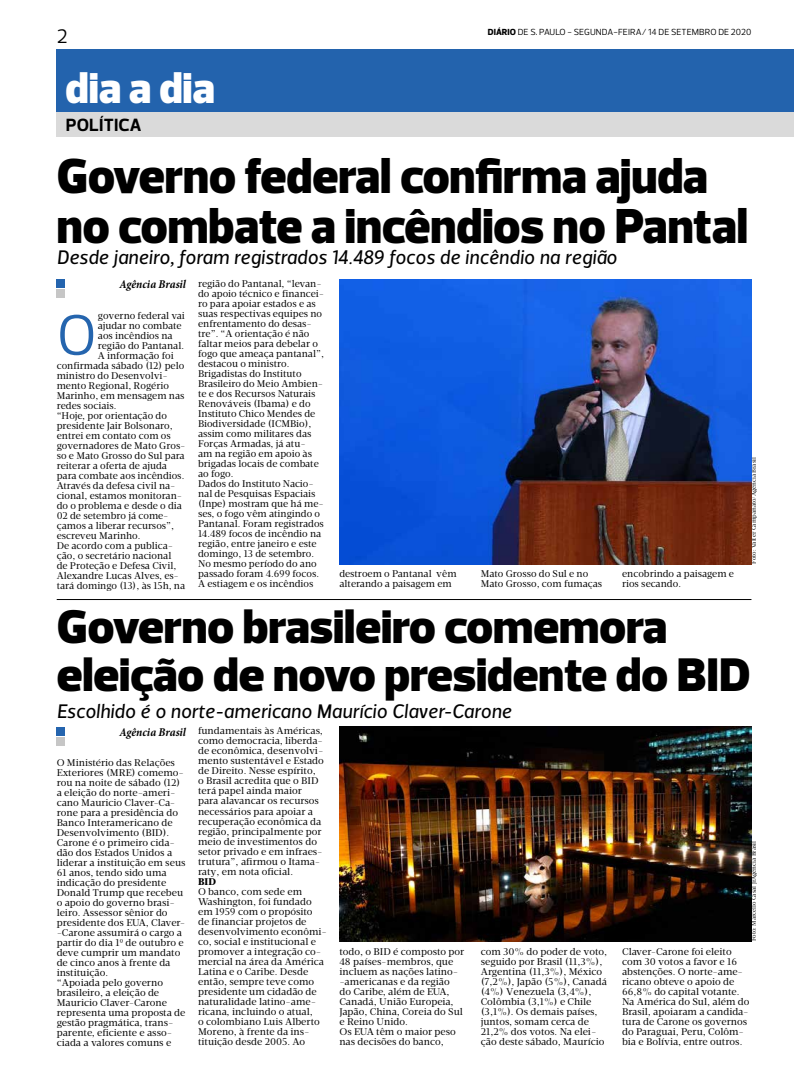
<style>
.page{position:relative;width:794px;height:1078px;background:#fff}
.page>*{position:absolute;margin:0;border:0;box-sizing:border-box;transform-origin:0 0}
.t1{font:58px "Prelo";color:#2565ae}
.t2{font:900 50px/50px "Prelo";color:#000}
.t3{font:900 48px/48px "Prelo";color:#000}
.t4{font:900 44px "Prelo";color:#fff}
.t5{font:italic 20px "Velino Sans";color:#000}
.t6{font:20px "Prelo";color:#000}
.t7{font:700 18px "Prelo";letter-spacing:.015em;color:#000}
.t8{font:italic 700 condensed 12px "Minion Pro";color:#000}
.t9{font:10px/10px "Velino Text";color:#000}
.t10{font:900 10px "Velino Text";color:#000}
.t11{font:9px "Prelo";letter-spacing:.01em;color:#000}
.t12{font:6px "Velino Text";color:#000}
.s1{font-weight:800}
</style>
<div class="page">
<div style="left:57px;top:50px;width:737px;height:62px;background:#2363ad"></div>
<div style="left:57px;top:112px;width:737px;height:25px;background:#dadada"></div>
<div style="left:57px;top:289px;width:8px;height:9px;background:#c6c6c6"></div>
<div style="left:57px;top:279px;width:8px;height:8px;background:#2464ae"></div>
<hr style="left:57px;top:599px;width:694px;height:1px;background:#000">
<div style="left:57px;top:737px;width:8px;height:8px;background:#c6c6c6"></div>
<div style="left:57px;top:726px;width:8px;height:9px;background:#2464ae"></div>
<img style="left:339px;top:726px;width:412px;height:214px">
<img style="left:339px;top:279px;width:412px;height:285px">
<h3 class="t6" style="left:57px;top:24px;width:12px">2</h3>
<h3 class="t4" style="left:66px;top:61px;width:151px">dia a dia</h3>
<p class="t11" style="left:488px;top:27px;width:265px"><span class="s1">DIÁRIO</span> DE S. PAULO - SEGUNDA-FEIRA/ 14 DE SETEMBRO DE 2020</p>
<h3 class="t7" style="left:66px;top:114px;width:77px">POLÍTICA</h3>
<h2 class="t2" style="left:57px;top:151px;width:693px">Governo federal confirma ajuda no combate a incêndios no Pantal</h2>
<p class="t8" style="left:119px;top:276px;width:68px">Agência Brasil</p>
<h1 class="t1" style="left:57px;top:299px;width:42px">O</h1>
<p class="t9" style="left:98px;top:310px;width:89px">governo federal vai</p>
<h3 class="t5" style="left:57px;top:245px;width:562px">Desde janeiro, foram registrados 14.489 focos de incêndio na região</h3>
<p class="t9" style="left:198px;top:278px;width:128px">região do Pantanal, “levan&shy;do apoio técnico e financei&shy;ro para apoiar estados e as suas respectivas equipes no enfrentamento do desas&shy;tre”. “A orientação é não faltar meios para debelar o fogo que ameaça pantanal”, destacou o ministro.<br>Brigadistas do Instituto<br>Brasileiro do Meio Ambien&shy;te e dos Recursos Naturais<br>Renováveis (Ibama) e do<br>Instituto Chico Mendes de<br>Biodiversidade (ICMBio), assim como militares das<br>Forças Armadas, já atu-<br>am na região em apoio às brigadas locais de combate ao fogo.<br>Dados do Instituto Nacio&shy;nal de Pesquisas Espaciais (Inpe) mostram que há me&shy;ses, o fogo vêm atingindo o<br>Pantanal. Foram registrados<br>14.489 focos de incêndio na região, entre janeiro e este domingo, 13 de setembro.<br>No mesmo período do ano passado foram 4.699 focos.<br>A estiagem e os incêndios</p>
<p class="t9" style="left:98px;top:320px;width:85px">ajudar no combate</p>
<p class="t9" style="left:98px;top:330px;width:76px">aos incêndios na</p>
<p class="t9" style="left:98px;top:340px;width:88px">região do Pantanal.</p>
<p class="t9" style="left:98px;top:350px;width:77px">A informação foi</p>
<p class="t9" style="left:57px;top:360px;width:129px">confirmada sábado (12) pelo</p>
<p class="t9" style="left:57px;top:370px;width:113px">ministro do Desenvolvi-</p>
<p class="t9" style="left:57px;top:380px;width:114px">mento Regional, Rogério</p>
<p class="t9" style="left:57px;top:390px;width:129px">Marinho, em mensagem nas</p>
<p class="t9" style="left:57px;top:400px;width:61px">redes sociais.</p>
<p class="t9" style="left:57px;top:410px;width:112px">“Hoje, por orientação do</p>
<p class="t9" style="left:57px;top:420px;width:118px">presidente Jair Bolsonaro,</p>
<p class="t9" style="left:57px;top:430px;width:116px">entrei em contato com os</p>
<p class="t9" style="left:57px;top:440px;width:130px">governadores de Mato Gros-</p>
<p class="t9" style="left:57px;top:450px;width:130px">so e Mato Grosso do Sul para</p>
<p class="t9" style="left:57px;top:460px;width:112px">reiterar a oferta de ajuda</p>
<p class="t9" style="left:57px;top:470px;width:129px">para combate aos incêndios.</p>
<p class="t9" style="left:57px;top:480px;width:120px">Através da defesa civil na-</p>
<p class="t9" style="left:57px;top:490px;width:127px">cional, estamos monitoran-</p>
<p class="t9" style="left:57px;top:500px;width:127px">do o problema e desde o dia</p>
<p class="t9" style="left:57px;top:510px;width:113px">02 de setembro já come-</p>
<p class="t9" style="left:57px;top:520px;width:119px">çamos a liberar recursos”,</p>
<p class="t9" style="left:57px;top:530px;width:85px">escreveu Marinho.</p>
<p class="t9" style="left:57px;top:540px;width:118px">De acordo com a publica-</p>
<p class="t9" style="left:57px;top:550px;width:116px">ção, o secretário nacional</p>
<p class="t9" style="left:57px;top:560px;width:121px">de Proteção e Defesa Civil,</p>
<p class="t9" style="left:57px;top:570px;width:124px">Alexandre Lucas Alves, es-</p>
<p class="t9" style="left:57px;top:580px;width:130px">tará domingo (13), às 15h, na</p>
<p class="t12" style="left:750px;top:563px;width:108px;rotate:-90deg">Foto: Valter Campanato/Agência Brasil</p>
<p class="t9" style="left:339px;top:568px;width:119px">destroem o Pantanal vêm alterando a paisagem em</p>
<p class="t9" style="left:481px;top:568px;width:123px">Mato Grosso do Sul e no<br>Mato Grosso, com fumaças</p>
<p class="t9" style="left:622px;top:568px;width:113px">encobrindo a paisagem e rios secando.</p>
<h3 class="t3" style="left:57px;top:602px;width:695px">Governo brasileiro comemora eleição de novo presidente do BID</h3>
<p class="t8" style="left:119px;top:723px;width:68px">Agência Brasil</p>
<p class="t9" style="left:57px;top:757px;width:130px">O Ministério das Relações<br>Exteriores (MRE) comemo&shy;rou na noite de sábado (12) a eleição do norte-ameri&shy;cano Mauricio Claver-Ca&shy;rone para a presidência do<br>Banco Interamericano de<br>Desenvolvimento (BID).<br>Carone é o primeiro cida&shy;dão dos Estados Unidos a liderar a instituição em seus<br>61 anos, tendo sido uma indicação do presidente<br>Donald Trump que recebeu o apoio do governo brasi&shy;leiro. Assessor sênior do presidente dos EUA, Claver--Carone assumirá o cargo a partir do dia 1º de outubro e deve cumprir um mandato de cinco anos à frente da instituição.<br>“Apoiada pelo governo brasileiro, a eleição de<br>Mauricio Claver-Carone representa uma proposta de gestão pragmática, trans&shy;parente, eficiente e asso&shy;ciada a valores comuns e</p>
<h3 class="t5" style="left:57px;top:698px;width:457px">Escolhido é o norte-americano Maurício Claver-Carone</h3>
<p class="t9" style="left:198px;top:726px;width:127px">fundamentais às Américas, como democracia, liberda&shy;de econômica, desenvolvi&shy;mento sustentável e Estado de Direito. Nesse espírito, o Brasil acredita que o BID terá papel ainda maior para alavancar os recursos necessários para apoiar a recuperação econômica da região, principalmente por meio de investimentos do setor privado e em infraes&shy;trutura”, afirmou o Itama&shy;raty, em nota oficial.</p>
<p class="t10" style="left:198px;top:874px;width:20px">BID</p>
<p class="t9" style="left:198px;top:886px;width:131px">O banco, com sede em<br>Washington, foi fundado em 1959 com o propósito<br>de financiar projetos de desenvolvimento econômi&shy;co, social e institucional e promover a integração co&shy;mercial na área da América<br>Latina e o Caribe. Desde então, sempre teve como presidente um cidadão de naturalidade latino-ame&shy;ricana, incluindo o atual,<br>o colombiano Luis Alberto<br>Moreno, à frente da ins&shy;tituição desde 2005. Ao</p>
<p class="t12" style="left:750px;top:940px;width:102px;rotate:-90deg">Foto: Marcello Casal JrAgência Brasil</p>
<p class="t9" style="left:339px;top:945px;width:126px">todo, o BID é composto por<br>48 países-membros, que incluem as nações latino--americanas e da região<br>do Caribe, além de EUA,<br>Canadá, União Europeia,<br>Japão, China, Coreia do Sul e Reino Unido.<br>Os EUA têm o maior peso nas decisões do banco,</p>
<p class="t9" style="left:481px;top:945px;width:128px">com 30% do poder de voto, seguido por Brasil (11,3%),<br>Argentina (11,3%), México (7,2%), Japão (5%), Canadá (4%) Venezuela (3,4%),<br>Colômbia (3,1%) e Chile (3,1%). Os demais países, juntos, somam cerca de<br>21,2% dos votos. Na elei&shy;ção deste sábado, Maurício</p>
<p class="t9" style="left:622px;top:945px;width:129px">Claver-Carone foi eleito com 30 votos a favor e 16 abstenções. O norte-ame&shy;ricano obteve o apoio de<br>66,8% do capital votante.<br>Na América do Sul, além do<br>Brasil, apoiaram a candida&shy;tura de Carone os governos do Paraguai, Peru, Colôm&shy;bia e Bolívia, entre outros.</p>
</div>
